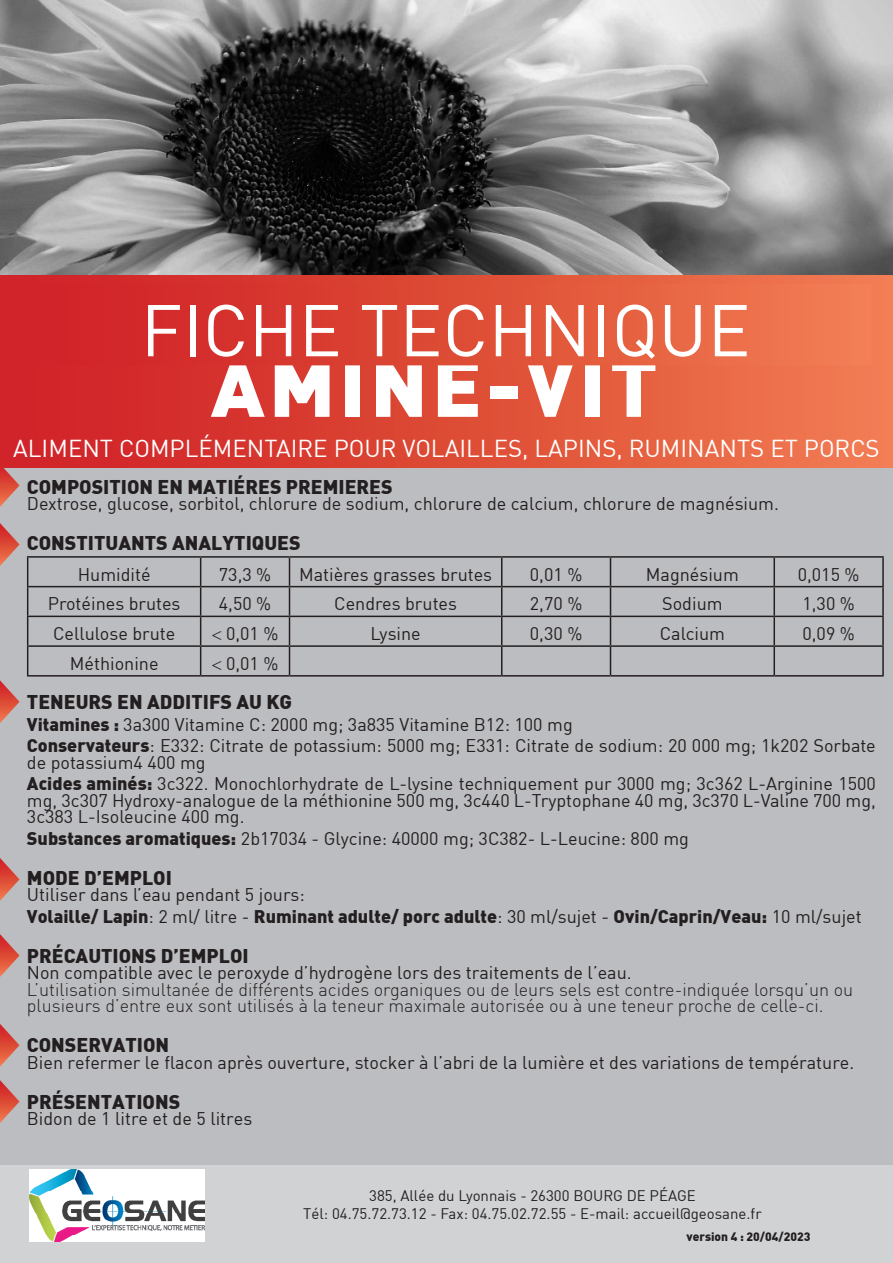
<style>
.page{position:relative;width:893px;height:1263px;background:#fff}
.page>*{position:absolute;margin:0;border:0;box-sizing:border-box;transform-origin:0 0}
.NOM_PRODUIT{font:900 82.5px "DIN";letter-spacing:.05em;color:#fff}
.FICHE_TECHNIQUE{font:72px "DIN";color:#fff}
.SOUS_TITRE_DU_GD_TEX{font:24px "DIN";color:#fff}
.ADRESSE{font:900 19.5px "DIN";color:#231f20}
.ADRESSE-2{font:18px/16.5px "DIN";color:#231f20}
.ADRESSE-3{font:300 18px/16.5px "DIN";color:#231f20}
.ADRESSE-4{font:900 18px "DIN";color:#231f20}
.t1{font:15px/18px "DIN";color:#231f20;text-align:center}
.t2{font:900 12px "DIN";color:#231f20}
.s1{font-weight:900}
.s2{font-weight:400}
</style>
<div class="page">
<img style="left:0;top:0;width:893px;height:274px">
<div style="left:0;top:275px;width:893px;height:200px;background:linear-gradient(to right,#cd1c23,#f07c4f)"></div>
<div style="left:0;top:468px;width:893px;height:795px;background:#bcbdc0"></div>
<div style="left:0;top:1165px;width:893px;height:98px;background:#d1d2d4"></div>
<img style="left:30px;top:1169px;width:174px;height:73px">
<div style="left:20px;top:285px;width:851px;height:80px;background:linear-gradient(to right,#cd1b22,#f17d4f)"></div>
<svg style="left:0;top:523px;width:19px;height:43px"></svg>
<svg style="left:0;top:680px;width:19px;height:43px"></svg>
<svg style="left:0;top:858px;width:19px;height:43px"></svg>
<svg style="left:0;top:934px;width:19px;height:43px"></svg>
<svg style="left:0;top:1024px;width:19px;height:43px"></svg>
<svg style="left:0;top:1080px;width:19px;height:43px"></svg>
<svg style="left:0;top:464px;width:19px;height:43px"></svg>
<hr style="left:27px;top:556px;width:174px;height:2px;background:#231f20">
<hr style="left:201px;top:556px;width:88px;height:2px;background:#231f20">
<hr style="left:289px;top:556px;width:213px;height:2px;background:#231f20">
<hr style="left:502px;top:556px;width:108px;height:2px;background:#231f20">
<hr style="left:610px;top:556px;width:164px;height:2px;background:#231f20">
<hr style="left:774px;top:556px;width:110px;height:2px;background:#231f20">
<hr style="left:773px;top:558px;width:2px;height:28px;background:#231f20">
<hr style="left:882px;top:558px;width:2px;height:28px;background:#231f20">
<hr style="left:27px;top:586px;width:174px;height:1px;background:#231f20">
<hr style="left:201px;top:586px;width:88px;height:1px;background:#231f20">
<hr style="left:289px;top:586px;width:213px;height:1px;background:#231f20">
<hr style="left:502px;top:586px;width:108px;height:1px;background:#231f20">
<hr style="left:610px;top:586px;width:164px;height:1px;background:#231f20">
<hr style="left:774px;top:586px;width:110px;height:1px;background:#231f20">
<hr style="left:773px;top:587px;width:2px;height:29px;background:#231f20">
<hr style="left:882px;top:587px;width:2px;height:29px;background:#231f20">
<hr style="left:27px;top:616px;width:174px;height:1px;background:#231f20">
<hr style="left:201px;top:616px;width:88px;height:1px;background:#231f20">
<hr style="left:289px;top:616px;width:213px;height:1px;background:#231f20">
<hr style="left:502px;top:616px;width:108px;height:1px;background:#231f20">
<hr style="left:610px;top:616px;width:164px;height:1px;background:#231f20">
<hr style="left:774px;top:616px;width:110px;height:1px;background:#231f20">
<hr style="left:773px;top:617px;width:2px;height:28px;background:#231f20">
<hr style="left:882px;top:617px;width:2px;height:28px;background:#231f20">
<hr style="left:27px;top:645px;width:174px;height:2px;background:#231f20">
<svg style="left:27px;top:558px;width:1px;height:117px"></svg>
<hr style="left:201px;top:645px;width:88px;height:2px;background:#231f20">
<svg style="left:200px;top:558px;width:1px;height:117px"></svg>
<hr style="left:289px;top:645px;width:213px;height:2px;background:#231f20">
<svg style="left:289px;top:558px;width:1px;height:117px"></svg>
<hr style="left:502px;top:645px;width:108px;height:2px;background:#231f20">
<svg style="left:501px;top:558px;width:1px;height:117px"></svg>
<hr style="left:610px;top:645px;width:164px;height:2px;background:#231f20">
<svg style="left:610px;top:558px;width:1px;height:117px"></svg>
<hr style="left:774px;top:645px;width:110px;height:2px;background:#231f20">
<hr style="left:773px;top:647px;width:2px;height:28px;background:#231f20">
<hr style="left:882px;top:647px;width:2px;height:28px;background:#231f20">
<hr style="left:27px;top:675px;width:174px;height:2px;background:#231f20">
<hr style="left:201px;top:675px;width:88px;height:2px;background:#231f20">
<hr style="left:289px;top:675px;width:213px;height:2px;background:#231f20">
<hr style="left:502px;top:675px;width:108px;height:2px;background:#231f20">
<hr style="left:610px;top:675px;width:164px;height:2px;background:#231f20">
<hr style="left:774px;top:675px;width:110px;height:2px;background:#231f20">
<p class="FICHE_TECHNIQUE" style="left:141px;top:285px;width:611px">FICHE TECHNIQUE</p>
<p class="NOM_PRODUIT" style="left:211px;top:332px;width:449px">AMINE-VIT</p>
<p class="SOUS_TITRE_DU_GD_TEX" style="left:13px;top:434px;width:868px">ALIMENT COMPLÉMENTAIRE POUR VOLAILLES, LAPINS, RUMINANTS ET PORCS</p>
<p class="ADRESSE" style="left:27px;top:474px;width:367px">COMPOSITION EN MATIÉRES PREMIERES</p>
<p class="ADRESSE-2" style="left:27px;top:495px;width:753px">Dextrose, glucose, sorbitol, chlorure de sodium, chlorure de calcium, chlorure de magnésium.</p>
<p class="ADRESSE" style="left:27px;top:530px;width:275px">CONSTITUANTS ANALYTIQUES</p>
<p class="ADRESSE-2" style="left:78px;top:565px;width:74px">Humidité</p>
<p class="ADRESSE-2" style="left:219px;top:565px;width:54px">73,3 %</p>
<p class="ADRESSE-2" style="left:299px;top:565px;width:195px">Matières grasses brutes</p>
<p class="ADRESSE-2" style="left:530px;top:565px;width:54px">0,01 %</p>
<p class="ADRESSE-2" style="left:646px;top:565px;width:95px">Magnésium</p>
<p class="ADRESSE-2" style="left:798px;top:565px;width:63px">0,015 %</p>
<p class="ADRESSE-2" style="left:48px;top:595px;width:134px">Protéines brutes</p>
<p class="ADRESSE-2" style="left:219px;top:595px;width:54px">4,50 %</p>
<p class="ADRESSE-2" style="left:334px;top:595px;width:124px">Cendres brutes</p>
<p class="ADRESSE-2" style="left:530px;top:595px;width:54px">2,70 %</p>
<p class="ADRESSE-2" style="left:662px;top:595px;width:62px">Sodium</p>
<p class="ADRESSE-2" style="left:802px;top:595px;width:54px">1,30 %</p>
<p class="ADRESSE-2" style="left:53px;top:625px;width:124px">Cellulose brute</p>
<p class="ADRESSE-2" style="left:226px;top:625px;width:54px">0,01 %</p>
<p class="ADRESSE-2" style="left:370px;top:625px;width:52px">Lysine</p>
<p class="ADRESSE-2" style="left:530px;top:625px;width:54px">0,30 %</p>
<p class="ADRESSE-2" style="left:660px;top:625px;width:67px">Calcium</p>
<p class="ADRESSE-2" style="left:802px;top:625px;width:54px">0,09 %</p>
<p class="ADRESSE-2" style="left:70px;top:655px;width:90px">Méthionine</p>
<p class="ADRESSE-2" style="left:226px;top:655px;width:54px">0,01 %</p>
<p class="ADRESSE" style="left:27px;top:689px;width:267px">TENEURS EN ADDITIFS AU KG</p>
<p class="ADRESSE-2" style="left:27px;top:715px;width:547px"><span class="s1">Vitamines :</span> 3a300 Vitamine C: 2000 mg; 3a835 Vitamine B12: 100 mg</p>
<p class="ADRESSE-2" style="left:27px;top:737px;width:850px"><span class="s1">Conservateurs</span>: E332: Citrate de potassium: 5000 mg; E331: Citrate de sodium: 20 000 mg; 1k202 Sorbate de potassium4 400 mg</p>
<p class="ADRESSE-2" style="left:27px;top:775px;width:850px;text-align:justify"><span class="s1">Acides aminés:</span> 3c322. Monochlorhydrate de L-lysine techniquement pur 3000 mg; 3c362 L-Arginine 1500 mg, 3c307 Hydroxy-analogue de la méthionine 500 mg, 3c440 L-Tryptophane 40 mg, 3c370 L-Valine 700 mg, 3c383 L-Isoleucine 400 mg.</p>
<p class="ADRESSE-2" style="left:27px;top:830px;width:663px"><span class="s1">Substances aromatiques:</span> 2b17034 - Glycine: 40000 mg; 3C382- L-Leucine: 800 mg</p>
<p class="ADRESSE" style="left:27px;top:865px;width:147px">MODE D’EMPLOI</p>
<p class="ADRESSE-2" style="left:27px;top:886px;width:279px">Utiliser dans l’eau pendant 5 jours:</p>
<p class="ADRESSE-4" style="left:27px;top:904px;width:836px">Volaille/ Lapin<span class="s2">: 2 ml/ litre -</span> Ruminant adulte/ porc adulte<span class="s2">: 30 ml/sujet -</span> Ovin/Caprin/Veau: <span class="s2">10 ml/sujet</span></p>
<p class="ADRESSE" style="left:27px;top:943px;width:223px">PRÉCAUTIONS D’EMPLOI</p>
<p class="ADRESSE-2" style="left:27px;top:964px;width:606px">Non compatible avec le peroxyde d’hydrogène lors des traitements de l’eau.</p>
<p class="ADRESSE-3" style="left:27px;top:981px;width:828px">L’utilisation simultanée de différents acides organiques ou de leurs sels est contre-indiquée lorsqu’un ou plusieurs d’entre eux sont utilisés à la teneur maximale autorisée ou à une teneur proche de celle-ci.</p>
<p class="ADRESSE" style="left:27px;top:1032px;width:144px">CONSERVATION</p>
<p class="ADRESSE-2" style="left:27px;top:1054px;width:829px">Bien refermer le flacon après ouverture, stocker à l’abri de la lumière et des variations de température.</p>
<p class="ADRESSE" style="left:27px;top:1088px;width:155px">PRÉSENTATIONS</p>
<p class="ADRESSE-2" style="left:27px;top:1110px;width:227px">Bidon de 1 litre et de 5 litres</p>
<p class="t1" style="left:303px;top:1187px;width:460px">385, Allée du Lyonnais - 26300 BOURG DE PÉAGE<br>Tél: 04.75.72.73.12 - Fax: 04.75.02.72.55 - E-mail: accueil@geosane.fr</p>
<p class="t2" style="left:686px;top:1229px;width:125px">version 4 : 20/04/2023</p>
</div>
